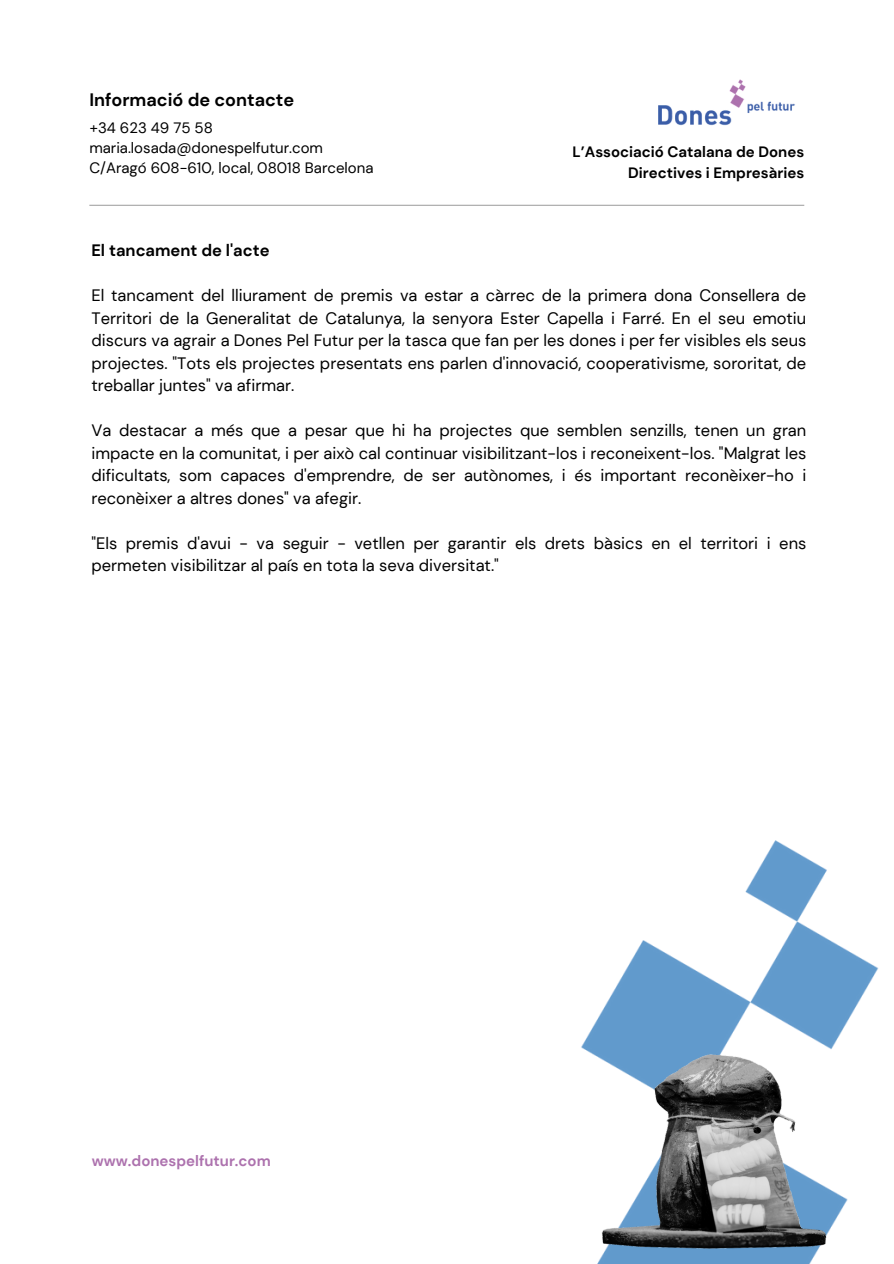
<style>
.page{position:relative;width:894px;height:1264px;background:#fff}
.page>*{position:absolute;margin:0;border:0;box-sizing:border-box;transform-origin:0 0}
.t1{font:700 18px "DM Sans";color:#000}
.t2{font:16.5px/22.5px "DM Sans";color:#000;text-align:justify}
.t3{font:700 16.5px "DM Sans";color:#000}
.t4{font:15px "DM Sans";color:#000}
.t5{font:700 15px/20.2px "DM Sans";color:#000;text-align:right}
.t6{font:700 15px "DM Sans";color:#ad72ae}
</style>
<div class="page">
<hr style="left:89px;top:205px;width:715px;height:1px;background:#a6a6a6">
<img style="left:658px;top:79px;width:137px;height:47px">
<img style="left:623px;top:840px;width:256px;height:164px">
<img style="left:581px;top:974px;width:277px;height:289px">
<p class="t1" style="left:89px;top:88px;width:206px">Informació de contacte</p>
<p class="t4" style="left:89px;top:118px;width:125px">+34 623 49 75 58</p>
<p class="t4" style="left:89px;top:138px;width:235px">maria.losada@donespelfutur.com</p>
<p class="t4" style="left:89px;top:158px;width:285px">C/Aragó 608-610, local, 08018 Barcelona</p>
<h3 class="t5" style="left:572px;top:142px;width:233px">L’Associació Catalana de Dones<br>Directives i Empresàries</h3>
<h1 class="t3" style="left:91px;top:239px;width:179px">El tancament de l'acte</h1>
<h2 class="t2" style="left:91px;top:284px;width:716px">El tancament del lliurament de premis va estar a càrrec de la primera dona Consellera de Territori de la Generalitat de Catalunya, la senyora Ester Capella i Farré. En el seu emotiu discurs va agrair a Dones Pel Futur per la tasca que fan per les dones i per fer visibles els seus projectes. "Tots els projectes presentats ens parlen d'innovació, cooperativisme, sororitat, de treballar juntes" va afirmar.</h2>
<h2 class="t2" style="left:91px;top:419px;width:716px">Va destacar a més que a pesar que hi ha projectes que semblen senzills, tenen un gran impacte en la comunitat, i per això cal continuar visibilitzant-los i reconeixent-los. "Malgrat les dificultats, som capaces d'emprendre, de ser autònomes, i és important reconèixer-ho i reconèixer a altres dones" va afegir.</h2>
<h2 class="t2" style="left:91px;top:531px;width:716px">"Els premis d'avui - va seguir - vetllen per garantir els drets bàsics en el territori i ens permeten visibilitzar al país en tota la seva diversitat."</h2>
<p class="t6" style="left:92px;top:1150px;width:180px">www.donespelfutur.com</p>
</div>
